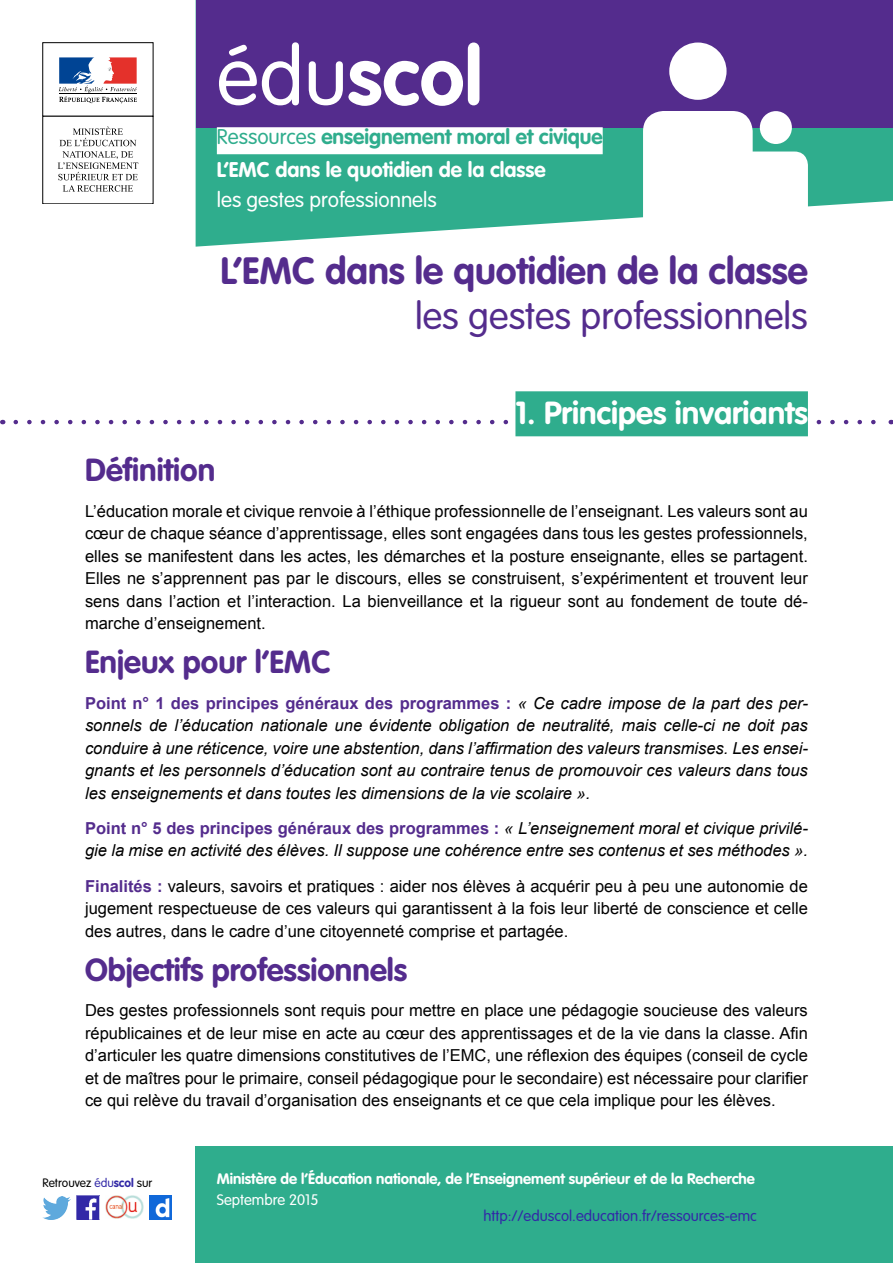
<style>
.page{position:relative;width:893px;height:1263px;background:#fff}
.page>*{position:absolute;margin:0;border:0;box-sizing:border-box;transform-origin:0 0}
.t1{font:700 81px "VAG Rounded Std";color:#fff}
.Titre_Document{font:700 37.5px/45px "VAG Rounded Std";color:#542c8d;text-align:right}
.t2{font:700 31.5px "VAG Rounded Std";color:#542c8d}
.Titre_1{font:700 31.5px "VAG Rounded Std";color:#fff}
.t3{font:700 21px/33px "VAG Rounded Std";color:#fff}
.t4{font:300 21px "VAG Rounded Std";color:#fff}
.t5{font:16.5px/22.5px "Arial";color:#000;text-align:justify}
.t6{font:italic 16.5px/22.5px "Arial";color:#000;text-align:justify}
.t7{font:700 15px "VAG Rounded Std";color:#fff}
.t8{font:300 15px "VAG Rounded Std";color:#3229a7}
.t9{font:300 15px "VAG Rounded Std";color:#fff}
.t10{font:300 12px "VAG Rounded Std";color:#000}
.s1{font-weight:300}
.s2{font-weight:300;color:#2fad8d}
.s3{color:#2fad8d}
.s4{font-weight:700;font-style:normal;color:#542c8d}
.s5{font-weight:700;color:#542c8d}
.s6{color:#3229a7}
.s7{font-weight:700;color:#3229a7}
</style>
<div class="page">
<svg style="left:196px;top:128px;width:697px;height:119px;fill:#2fad8d"></svg>
<svg style="left:59px;top:57px;width:78px;height:46px"></svg>
<hr style="left:59px;top:94px;width:78px;height:1px;background:#000">
<svg style="left:58px;top:126px;width:80px;height:66px"></svg>
<div style="left:196px;top:0;width:697px;height:128px;background:#542c8d"></div>
<div style="left:217px;top:127px;width:386px;height:27px;background:#fff"></div>
<div style="left:760px;top:111px;width:32px;height:33px;background:#fff;border-radius:50%"></div>
<div style="left:643px;top:111px;width:110px;height:144px;background:#fff;border-radius:20px"></div>
<div style="left:725px;top:152px;width:83px;height:103px;background:#fff;border-radius:14px"></div>
<div style="left:669px;top:43px;width:58px;height:57px;background:#fff;border-radius:50%"></div>
<div style="left:196px;top:1146px;width:697px;height:117px;background:#2fad8d"></div>
<img style="left:76px;top:1196px;width:24px;height:23px">
<img style="left:43px;top:1197px;width:27px;height:22px">
<img style="left:149px;top:1196px;width:23px;height:23px">
<img style="left:105px;top:1196px;width:38px;height:22px">
<svg style="left:16px;top:420px;width:860px;height:4px"></svg>
<div style="left:515px;top:391px;width:293px;height:45px;background:#2fad8d"></div>
<h1 class="t1" style="left:217px;top:29px;width:267px"><span class="s1">édu</span>scol</h1>
<p class="t3" style="left:217px;top:121px;width:387px"><span class="s2">Ressources</span> <span class="s3">enseignement moral et civique<br></span>L’EMC dans le quotidien de la classe</p>
<p class="t4" style="left:217px;top:187px;width:221px">les gestes professionnels</p>
<p class="Titre_Document" style="left:221px;top:250px;width:589px">L’EMC dans le quotidien de la classe <span class="s1">les gestes professionnels</span></p>
<h1 class="Titre_1" style="left:515px;top:395px;width:294px">1. Principes invariants</h1>
<p class="t2" style="left:85px;top:452px;width:132px">Définition</p>
<p class="t5" style="left:85px;top:500px;width:724px">L’éducation morale et civique renvoie à l’éthique professionnelle de l’enseignant. Les valeurs sont au cœur de chaque séance d’apprentissage, elles sont engagées dans tous les gestes professionnels, elles se manifestent dans les actes, les démarches et la posture enseignante, elles se partagent.<br>Elles ne s’apprennent pas par le discours, elles se construisent, s’expérimentent et trouvent leur sens dans l’action et l’interaction. La bienveillance et la rigueur sont au fondement de toute dé&shy;marche d’enseignement.</p>
<p class="t2" style="left:85px;top:644px;width:247px">Enjeux pour l’EMC</p>
<p class="t6" style="left:85px;top:692px;width:724px"><span class="s4">Point n° 1 des principes généraux des programmes :</span> « Ce cadre impose de la part des per&shy;sonnels de l’éducation nationale une évidente obligation de neutralité, mais celle-ci ne doit pas conduire à une réticence, voire une abstention, dans l’affirmation des valeurs transmises. Les ensei&shy;gnants et les personnels d’éducation sont au contraire tenus de promouvoir ces valeurs dans tous les enseignements et dans toutes les dimensions de la vie scolaire ».</p>
<p class="t6" style="left:85px;top:817px;width:724px"><span class="s4">Point n° 5 des principes généraux des programmes :</span> « L’enseignement moral et civique privilé&shy;gie la mise en activité des élèves. Il suppose une cohérence entre ses contenus et ses méthodes ».</p>
<p class="t5" style="left:85px;top:875px;width:724px"><span class="s5">Finalités :</span> valeurs, savoirs et pratiques : aider nos élèves à acquérir peu à peu une autonomie de jugement respectueuse de ces valeurs qui garantissent à la fois leur liberté de conscience et celle des autres, dans le cadre d’une citoyenneté comprise et partagée.</p>
<p class="t2" style="left:85px;top:951px;width:324px">Objectifs professionnels</p>
<p class="t5" style="left:85px;top:999px;width:724px">Des gestes professionnels sont requis pour mettre en place une pédagogie soucieuse des valeurs républicaines et de leur mise en acte au cœur des apprentissages et de la vie dans la classe. Afin d’articuler les quatre dimensions constitutives de l’EMC, une réflexion des équipes (conseil de cycle et de maîtres pour le primaire, conseil pédagogique pour le secondaire) est nécessaire pour clarifier ce qui relève du travail d’organisation des enseignants et ce que cela implique pour les élèves.</p>
<p class="t10" style="left:43px;top:1176px;width:111px">Retrouvez <span class="s6">édu</span><span class="s7">scol</span> sur</p>
<p class="t7" style="left:217px;top:1170px;width:540px">Ministère de l’Éducation nationale, de l’Enseignement supérieur et de la Recherche</p>
<p class="t9" style="left:217px;top:1191px;width:103px">Septembre 2015</p>
<p class="t8" style="left:483px;top:1207px;width:275px">http://eduscol.education.fr/ressources-emc</p>
</div>
